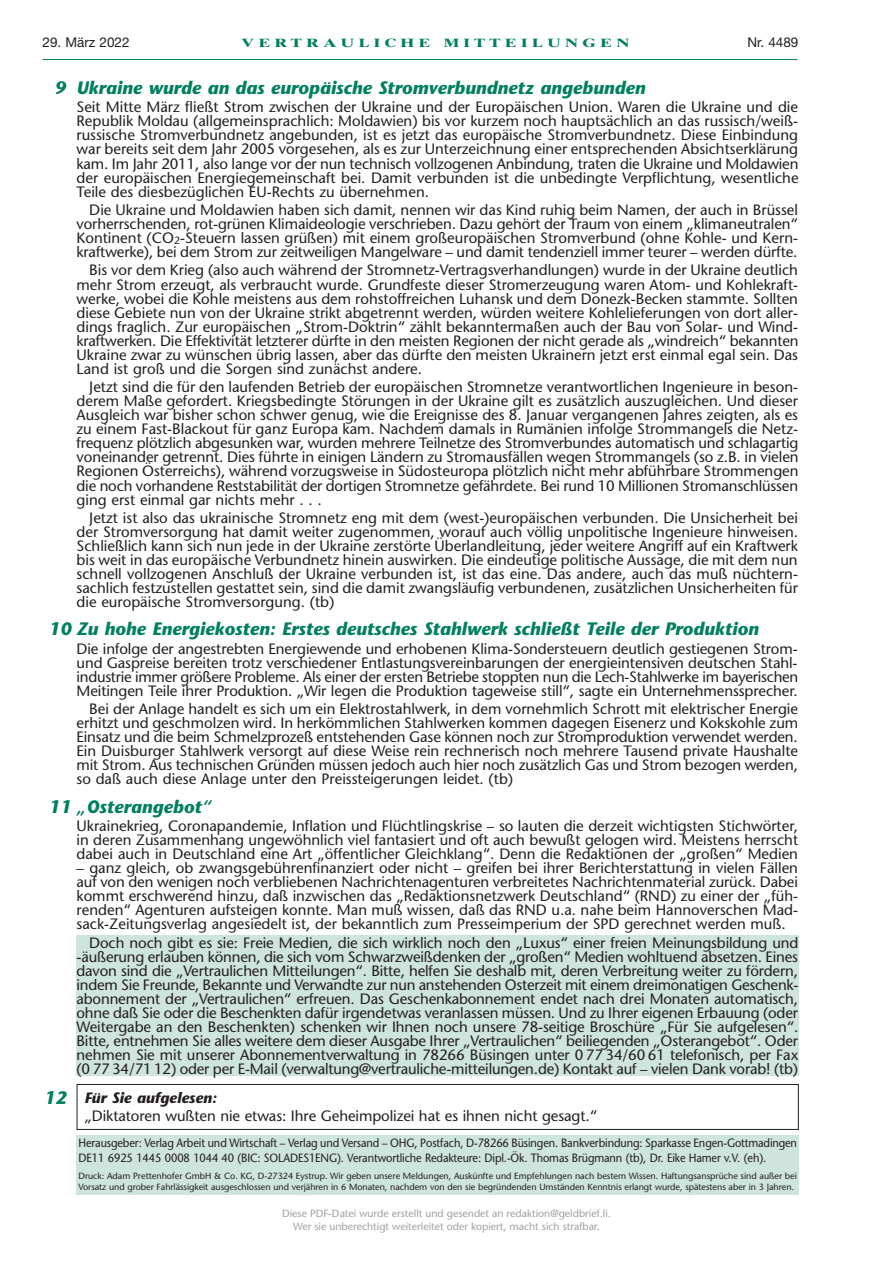
<style>
.page{position:relative;width:893px;height:1263px;background:#fff}
.page>*{position:absolute;margin:0;border:0;box-sizing:border-box;transform-origin:0 0}
.t1{font:italic 700 18px "Stone Sans";color:#00805f}
.t2{font:15px/14.1px "Stone Sans";color:#231f20;text-align:justify}
.t3{font:italic 700 15px "Stone Sans";color:#231f20}
.t4{font:13.5px "Helvetica Neue";color:#231f20}
.t5{font:12px/14.9px "Stone Sans";letter-spacing:-.01em;color:#231f20;scale:.92 1}
.t6{font:700 12px "Times Ten";letter-spacing:.26em;color:#00805f;scale:1.38 1}
.t7{font:10.5px/12.6px "Stone Sans";color:#a0a1a5;text-align:center}
.t8{font:9px/10.6px "Stone Sans";letter-spacing:-.005em;color:#231f20}
</style>
<div class="page">
<div style="left:77px;top:1135px;width:722px;height:60px;background:#cee4dd"></div>
<div style="left:76px;top:936px;width:722px;height:140px;background:#cee4dd"></div>
<hr style="left:43px;top:59px;width:754px;height:1px;background:#00805f">
<div style="left:77px;top:1084px;width:722px;height:46px;border:1px solid #231f20"></div>
<p class="t4" style="left:43px;top:34px;width:89px">29. März 2022</p>
<p class="t6" style="left:241px;top:36px;width:283px">VERTRAULICHE MITTEILUNGEN</p>
<p class="t4" style="left:747px;top:34px;width:52px">Nr. 4489</p>
<p class="t1" style="left:55px;top:76px;width:592px">9 Ukraine wurde an das europäische Stromverbundnetz angebunden</p>
<p class="t2" style="left:77px;top:100px;width:724px">Seit Mitte März fließt Strom zwischen der Ukraine und der Europäischen Union. Waren die Ukraine und die Republik Moldau (allgemeinsprachlich: Moldawien) bis vor kurzem noch hauptsächlich an das russisch/weiß&shy;russische Stromverbundnetz angebunden, ist es jetzt das europäische Stromverbundnetz. Diese Einbindung war bereits seit dem Jahr 2005 vorgesehen, als es zur Unterzeichnung einer entsprechenden Absichtserklärung kam. Im Jahr 2011, also lange vor der nun technisch vollzogenen Anbindung, traten die Ukraine und Moldawien der europäischen Energiegemeinschaft bei. Damit verbunden ist die unbedingte Verpflichtung, wesentliche Teile des diesbezüglichen EU-Rechts zu übernehmen.</p>
<p class="t2" style="left:77px;top:203px;width:723px;text-indent:13px">Die Ukraine und Moldawien haben sich damit, nennen wir das Kind ruhig beim Namen, der auch in Brüssel vorherrschenden, rot-grünen Klimaideologie verschrieben. Dazu gehört der Traum von einem „klimaneutralen“ Kontinent (CO<sub>2</sub>-Steuern lassen grüßen) mit einem großeuropäischen Stromverbund (ohne Kohle- und Kern&shy;kraftwerke), bei dem Strom zur zeitweiligen Mangelware – und damit tendenziell immer teurer – werden dürfte.</p>
<p class="t2" style="left:77px;top:263px;width:724px;text-indent:13px">Bis vor dem Krieg (also auch während der Stromnetz-Vertragsverhandlungen) wurde in der Ukraine deutlich mehr Strom erzeugt, als verbraucht wurde. Grundfeste dieser Stromerzeugung waren Atom- und Kohlekraft&shy;werke, wobei die Kohle meistens aus dem rohstoffreichen Luhansk und dem Donezk-Becken stammte. Sollten diese Gebiete nun von der Ukraine strikt abgetrennt werden, würden weitere Kohlelieferungen von dort aller - dings fraglich. Zur europäischen „Strom-Doktrin“ zählt bekanntermaßen auch der Bau von Solar- und Wind&shy;kraftwerken. Die Effektivität letzterer dürfte in den meisten Regionen der nicht gerade als „windreich“ bekannten Ukraine zwar zu wünschen übrig lassen, aber das dürfte den meisten Ukrainern jetzt erst einmal egal sein. Das Land ist groß und die Sorgen sind zunächst andere.</p>
<p class="t2" style="left:77px;top:380px;width:724px;text-indent:13px">Jetzt sind die für den laufenden Betrieb der europäischen Stromnetze verantwortlichen Ingenieure in beson&shy;derem Maße gefordert. Kriegsbedingte Störungen in der Ukraine gilt es zusätzlich auszugleichen. Und dieser Ausgleich war bisher schon schwer genug, wie die Ereignisse des 8. Januar vergangenen Jahres zeigten, als es zu einem Fast-Blackout für ganz Europa kam. Nachdem damals in Rumänien infolge Strommangels die Netz&shy;frequenz plötzlich abgesunken war, wurden mehrere Teilnetze des Stromverbundes automatisch und schlagartig voneinander getrennt. Dies führte in einigen Ländern zu Stromausfällen wegen Strommangels (so z.B. in vielen Regionen Österreichs), während vorzugsweise in Südosteuropa plötzlich nicht mehr abführbare Strommengen die noch vorhandene Reststabilität der dortigen Stromnetze gefährdete. Bei rund 10 Millionen Stromanschlüssen ging erst einmal gar nichts mehr . . .</p>
<p class="t2" style="left:77px;top:510px;width:723px;text-indent:13px">Jetzt ist also das ukrainische Stromnetz eng mit dem (west-)europäischen verbunden. Die Unsicherheit bei der Stromversorgung hat damit weiter zugenommen, worauf auch völlig unpolitische Ingenieure hinweisen.<br>Schließlich kann sich nun jede in der Ukraine zerstörte Überlandleitung, jeder weitere Angriff auf ein Kraftwerk bis weit in das europäische Verbundnetz hinein auswirken. Die eindeutige politische Aussage, die mit dem nun schnell vollzogenen Anschluß der Ukraine verbunden ist, ist das eine. Das andere, auch das muß nüchtern&shy;sachlich festzustellen gestattet sein, sind die damit zwangsläufig verbundenen, zusätzlichen Unsicherheiten für die europäische Stromversorgung. (tb)</p>
<p class="t1" style="left:49px;top:618px;width:712px">10 Zu hohe Energiekosten: Erstes deutsches Stahlwerk schließt Teile der Produktion</p>
<p class="t2" style="left:77px;top:641px;width:723px">Die infolge der angestrebten Energiewende und erhobenen Klima-Sondersteuern deutlich gestiegenen Strom&shy;und Gaspreise bereiten trotz verschiedener Entlastungsvereinbarungen der energieintensiven deutschen Stahl&shy;industrie immer größere Probleme. Als einer der ersten Betriebe stoppten nun die Lech-Stahlwerke im bayerischen Meitingen Teile ihrer Produktion. „Wir legen die Produktion tageweise still“, sagte ein Unternehmenssprecher.</p>
<p class="t2" style="left:77px;top:702px;width:723px;text-indent:13px">Bei der Anlage handelt es sich um ein Elektrostahlwerk, in dem vornehmlich Schrott mit elektrischer Energie erhitzt und geschmolzen wird. In herkömmlichen Stahlwerken kommen dagegen Eisenerz und Kokskohle zum Einsatz und die beim Schmelzprozeß entstehenden Gase können noch zur Stromproduktion verwendet werden.<br>Ein Duisburger Stahlwerk versorgt auf diese Weise rein rechnerisch noch mehrere Tausend private Haushalte mit Strom. Aus technischen Gründen müssen jedoch auch hier noch zusätzlich Gas und Strom bezogen werden, so daß auch diese Anlage unter den Preissteigerungen leidet. (tb)</p>
<p class="t1" style="left:49px;top:795px;width:165px">11 „Osterangebot“</p>
<p class="t2" style="left:77px;top:818px;width:723px">Ukrainekrieg, Coronapandemie, Inflation und Flüchtlingskrise – so lauten die derzeit wichtigsten Stichwörter, in deren Zusammenhang ungewöhnlich viel fantasiert und oft auch bewußt gelogen wird. Meistens herrscht dabei auch in Deutschland eine Art „öffentlicher Gleichklang“. Denn die Redaktionen der „großen“ Medien</p>
<p class="t2" style="left:77px;top:861px;width:723px">– ganz gleich, ob zwangsgebührenfinanziert oder nicht – greifen bei ihrer Berichterstattung in vielen Fällen auf von den wenigen noch verbliebenen Nachrichtenagenturen verbreitetes Nachrichtenmaterial zurück. Dabei kommt erschwerend hinzu, daß inzwischen das „Redaktionsnetzwerk Deutschland“ (RND) zu einer der „füh&shy;renden“ Agenturen aufsteigen konnte. Man muß wissen, daß das RND u.a. nahe beim Hannoverschen Mad&shy;sack-Zeitungsverlag angesiedelt ist, der bekanntlich zum Presseimperium der SPD gerechnet werden muß.</p>
<p class="t2" style="left:77px;top:935px;width:723px;text-indent:13px">Doch noch gibt es sie: Freie Medien, die sich wirklich noch den „Luxus“ einer freien Meinungsbildung und -äußerung erlauben können, die sich vom Schwarzweißdenken der „großen“ Medien wohltuend absetzen. Eines davon sind die „Vertraulichen Mitteilungen“. Bitte, helfen Sie deshalb mit, deren Verbreitung weiter zu fördern, indem Sie Freunde, Bekannte und Verwandte zur nun anstehenden Osterzeit mit einem dreimonatigen Geschenk&shy;abonnement der „Vertraulichen“ erfreuen. Das Geschenkabonnement endet nach drei Monaten automatisch, ohne daß Sie oder die Beschenkten dafür irgendetwas veranlassen müssen. Und zu Ihrer eigenen Erbauung (oder Weitergabe an den Beschenkten) schenken wir Ihnen noch unsere 78-seitige Broschüre „Für Sie aufgelesen“.<br>Bitte, entnehmen Sie alles weitere dem dieser Ausgabe Ihrer „Vertraulichen“ beiliegenden „Osterangebot“. Oder nehmen Sie mit unserer Abonnementverwaltung in 78266 Büsingen unter 0 77 34/60 61 telefonisch, per Fax (0 77 34/71 12) oder per E-Mail (verwaltung@vertrauliche-mitteilungen.de) Kontakt auf – vielen Dank vorab! (tb)</p>
<p class="t3" style="left:84px;top:1089px;width:134px">Für Sie aufgelesen:</p>
<p class="t2" style="left:84px;top:1108px;width:514px">„Diktatoren wußten nie etwas: Ihre Geheimpolizei hat es ihnen nicht gesagt.“</p>
<p class="t1" style="left:44px;top:1086px;width:24px">12</p>
<p class="t5" style="left:78px;top:1136px;width:783px">Herausgeber: Verlag Arbeit und Wirtschaft – Verlag und Versand – OHG, Postfach, D-78266 Büsingen. Bankverbindung: Sparkasse Engen-Gottmadingen<br>DE11 6925 1445 0008 1044 40 (BIC: SOLADES1ENG). Verantwortliche Redakteure: Dipl.-Ök. Thomas Brügmann (tb), Dr. Eike Hamer v.V. (eh).</p>
<p class="t8" style="left:78px;top:1171px;width:720px">Druck: Adam Prettenhofer GmbH &amp; Co. KG, D-27324 Eystrup. Wir geben unsere Meldungen, Auskünfte und Empfehlungen nach bestem Wissen. Haftungsansprüche sind außer bei<br>Vorsatz und grober Fahrlässigkeit ausgeschlossen und verjähren in 6 Monaten, nachdem von den sie begründenden Umständen Kenntnis erlangt wurde, spätestens aber in 3 Jahren.</p>
<p class="t7" style="left:282px;top:1207px;width:330px">Diese PDF-Datei wurde erstellt und gesendet an redaktion@geldbrief.li.<br>Wer sie unberechtigt weiterleitet oder kopiert, macht sich strafbar.</p>
</div>
